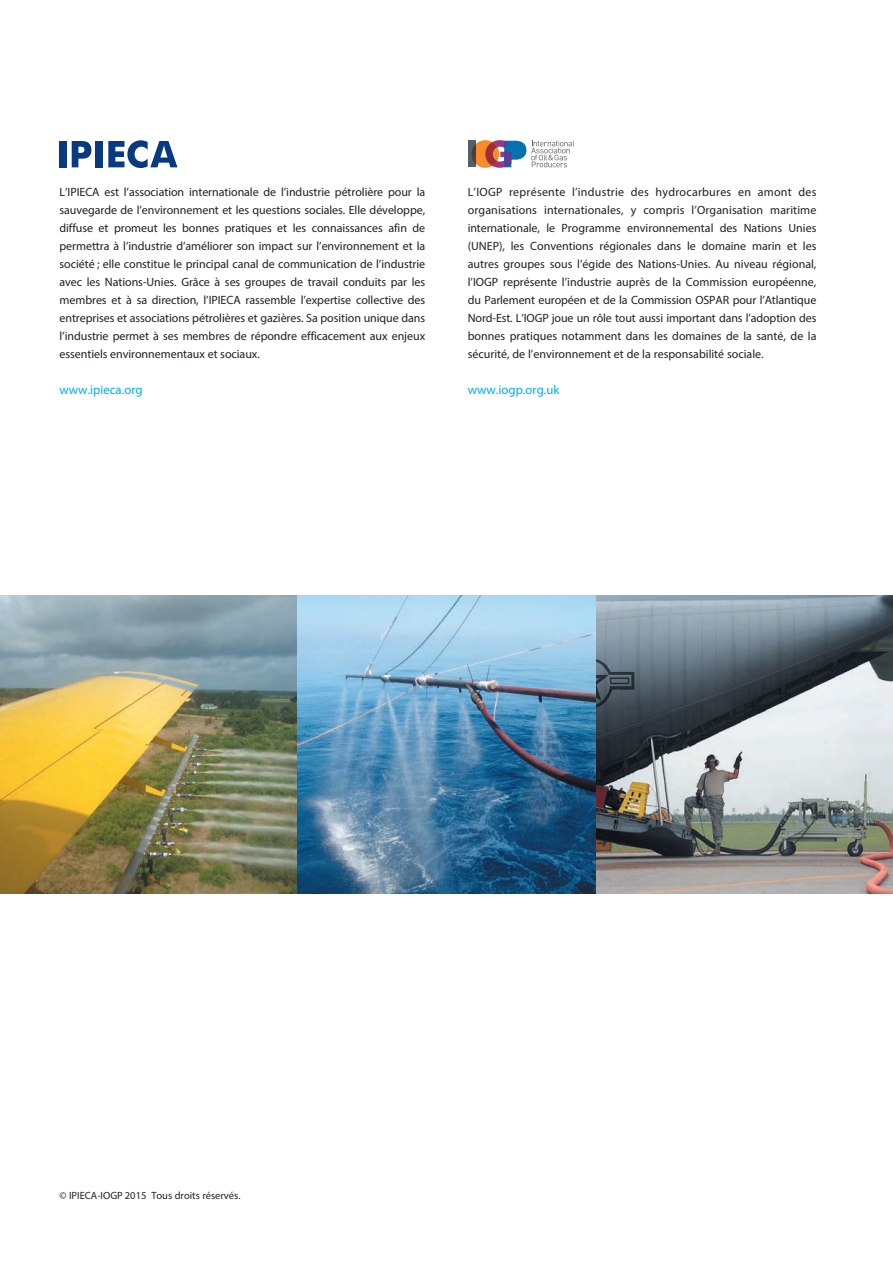
<style>
.page{position:relative;width:893px;height:1263px;background:#fff}
.page>*{position:absolute;margin:0;border:0;box-sizing:border-box;transform-origin:0 0}
.t1{font:12.75px "Myriad Pro";color:#00aeef}
.t2{font:12px/18px "Myriad Pro";letter-spacing:-.005em;color:#231f20;text-align:justify}
.t3{font:10.5px "Myriad Pro";color:#231f20}
</style>
<div class="page">
<img style="left:0;top:595px;width:298px;height:298px">
<svg style="left:595px;top:595px;width:298px;height:298px;background:#878e91"></svg>
<img style="left:298px;top:595px;width:297px;height:298px">
<div style="left:471px;top:140px;width:28px;height:28px;background:#f68c2c;border-radius:50%"></div>
<svg style="left:485px;top:140px;width:89px;height:28px"></svg>
<div style="left:468px;top:141px;width:7px;height:26px;background:#536067"></div>
<svg style="left:471px;top:145px;width:4px;height:18px"></svg>
<div style="left:59px;top:141px;width:8px;height:26px;background:#083981"></div>
<svg style="left:72px;top:141px;width:19px;height:26px"></svg>
<div style="left:95px;top:141px;width:8px;height:26px;background:#083981"></div>
<svg style="left:108px;top:140px;width:70px;height:28px"></svg>
<p class="t2" style="left:60px;top:184px;width:367px">L’IPIECA est l’association internationale de l’industrie pétrolière pour la sauvegarde de l’environnement et les questions sociales. Elle développe, diffuse et promeut les bonnes pratiques et les connaissances afin de permettra à l’industrie d’améliorer son impact sur l’environnement et la société ; elle constitue le principal canal de communication de l’industrie avec les Nations-Unies. Grâce à ses groupes de travail conduits par les membres et à sa direction, l’IPIECA rassemble l’expertise collective des entreprises et associations pétrolières et gazières. Sa position unique dans l’industrie permet à ses membres de répondre efficacement aux enjeux essentiels environnementaux et sociaux.</p>
<p class="t1" style="left:60px;top:385px;width:85px">www.ipieca.org</p>
<p class="t2" style="left:468px;top:184px;width:350px">L’IOGP représente l’industrie des hydrocarbures en amont des organisations internationales, y compris l’Organisation maritime internationale, le Programme environnemental des Nations Unies (UNEP), les Conventions régionales dans le domaine marin et les autres groupes sous l’égide des Nations-Unies. Au niveau régional, l’IOGP représente l’industrie auprès de la Commission européenne, du Parlement européen et de la Commission OSPAR pour l’Atlantique Nord-Est. L’IOGP joue un rôle tout aussi important dans l’adoption des bonnes pratiques notamment dans les domaines de la santé, de la sécurité, de l’environnement et de la responsabilité sociale.</p>
<p class="t1" style="left:468px;top:385px;width:93px">www.iogp.org.uk</p>
<p class="t3" style="left:60px;top:1191px;width:183px">© IPIECA-IOGP 2015 Tous droits réservés.</p>
</div>
